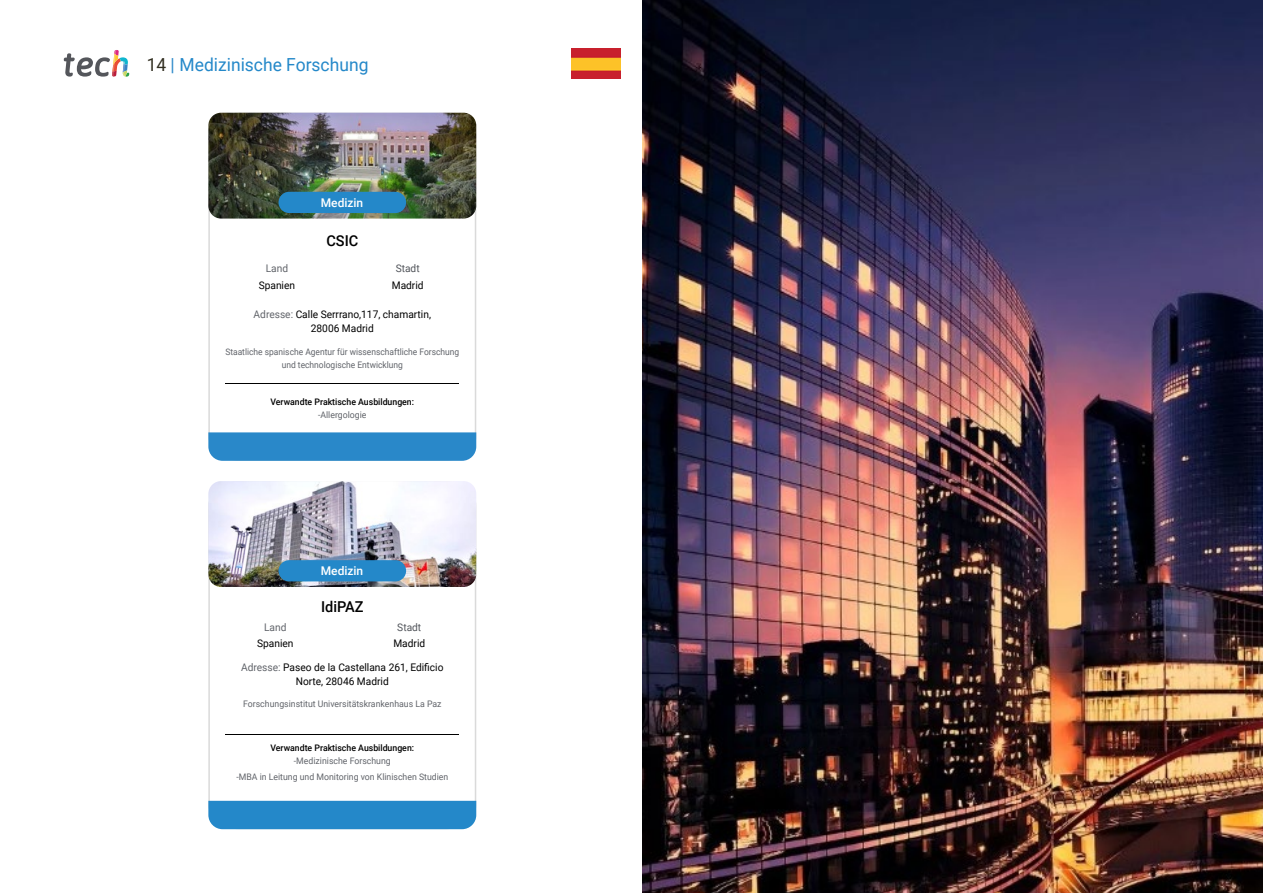
<style>
.page{position:relative;width:1263px;height:893px;background:#fff}
.page>*{position:absolute;margin:0;border:0;box-sizing:border-box;transform-origin:0 0}
.t1{font:18px "Roboto";color:#2488c9}
.t2{font:500 15px "Roboto";color:#000}
.t3{font:500 12px "Roboto";color:#fff}
.t4{font:10.5px/13.5px "Roboto";color:#000;text-align:center}
.t5{font:10.5px "Roboto";color:#52555b}
.t6{font:10.5px "Roboto";color:#61646a}
.t7{font:9px/16.2px "Roboto";color:#61646a;text-align:center}
.t8{font:9px/13.5px "Roboto";color:#61646a;text-align:center;scale:.94 1}
.t9{font:500 9px "Roboto";color:#000}
.s1{color:#312e20}
.s2{color:#2988c9}
.s3{color:#61646a}
</style>
<div class="page">
<svg style="left:64px;top:50px;width:65px;height:27px"></svg>
<img style="left:642px;top:0;width:621px;height:893px">
<svg style="left:208px;top:112px;width:269px;height:337px"></svg>
<img style="left:208px;top:113px;width:268px;height:106px">
<div style="left:279px;top:192px;width:127px;height:21px;background:#2488c9;border-radius:11px"></div>
<svg style="left:208px;top:432px;width:268px;height:29px;background:#2f8bca"></svg>
<hr style="left:225px;top:383px;width:234px;height:1px;background:#000">
<svg style="left:208px;top:503px;width:269px;height:327px"></svg>
<img style="left:208px;top:481px;width:268px;height:106px">
<div style="left:279px;top:560px;width:127px;height:21px;background:#2488c9;border-radius:11px"></div>
<div style="left:208px;top:801px;width:268px;height:28px;background:#2488c9"></div>
<hr style="left:225px;top:735px;width:234px;height:1px;background:#000">
<img style="left:571px;top:49px;width:50px;height:30px">
<h1 class="t1" style="left:147px;top:52px;width:223px"><span class="s1">14</span> <span class="s2">|</span> Medizinische Forschung</h1>
<p class="t3" style="left:321px;top:194px;width:44px">Medizin</p>
<p class="t6" style="left:266px;top:261px;width:24px">Land</p>
<p class="t4" style="left:259px;top:278px;width:38px">Spanien</p>
<h2 class="t2" style="left:326px;top:230px;width:33px">CSIC</h2>
<p class="t5" style="left:396px;top:261px;width:25px">Stadt</p>
<p class="t4" style="left:392px;top:278px;width:33px">Madrid</p>
<p class="t4" style="left:254px;top:307px;width:179px"><span class="s3">Adresse:</span> Calle Serrrano,117, chamartin,<br>28006 Madrid</p>
<p class="t8" style="left:225px;top:345px;width:250px">Staatliche spanische Agentur für wissenschaftliche Forschung und technologische Entwicklung</p>
<p class="t9" style="left:270px;top:395px;width:145px">Verwandte Praktische Ausbildungen:</p>
<p class="t7" style="left:318px;top:407px;width:50px">-Allergologie</p>
<p class="t3" style="left:321px;top:563px;width:44px">Medizin</p>
<p class="t6" style="left:264px;top:620px;width:24px">Land</p>
<p class="t4" style="left:257px;top:636px;width:38px">Spanien</p>
<h2 class="t2" style="left:321px;top:596px;width:44px">IdiPAZ</h2>
<p class="t5" style="left:397px;top:620px;width:25px">Stadt</p>
<p class="t4" style="left:393px;top:636px;width:33px">Madrid</p>
<p class="t4" style="left:241px;top:660px;width:204px"><span class="s3">Adresse:</span> Paseo de la Castellana 261, Edificio<br>Norte, 28046 Madrid</p>
<p class="t7" style="left:243px;top:695px;width:200px">Forschungsinstitut Universitätskrankenhaus La Paz</p>
<p class="t9" style="left:270px;top:741px;width:145px">Verwandte Praktische Ausbildungen:</p>
<p class="t7" style="left:236px;top:752px;width:213px">-Medizinische Forschung<br>-MBA in Leitung und Monitoring von Klinischen Studien</p>
</div>
